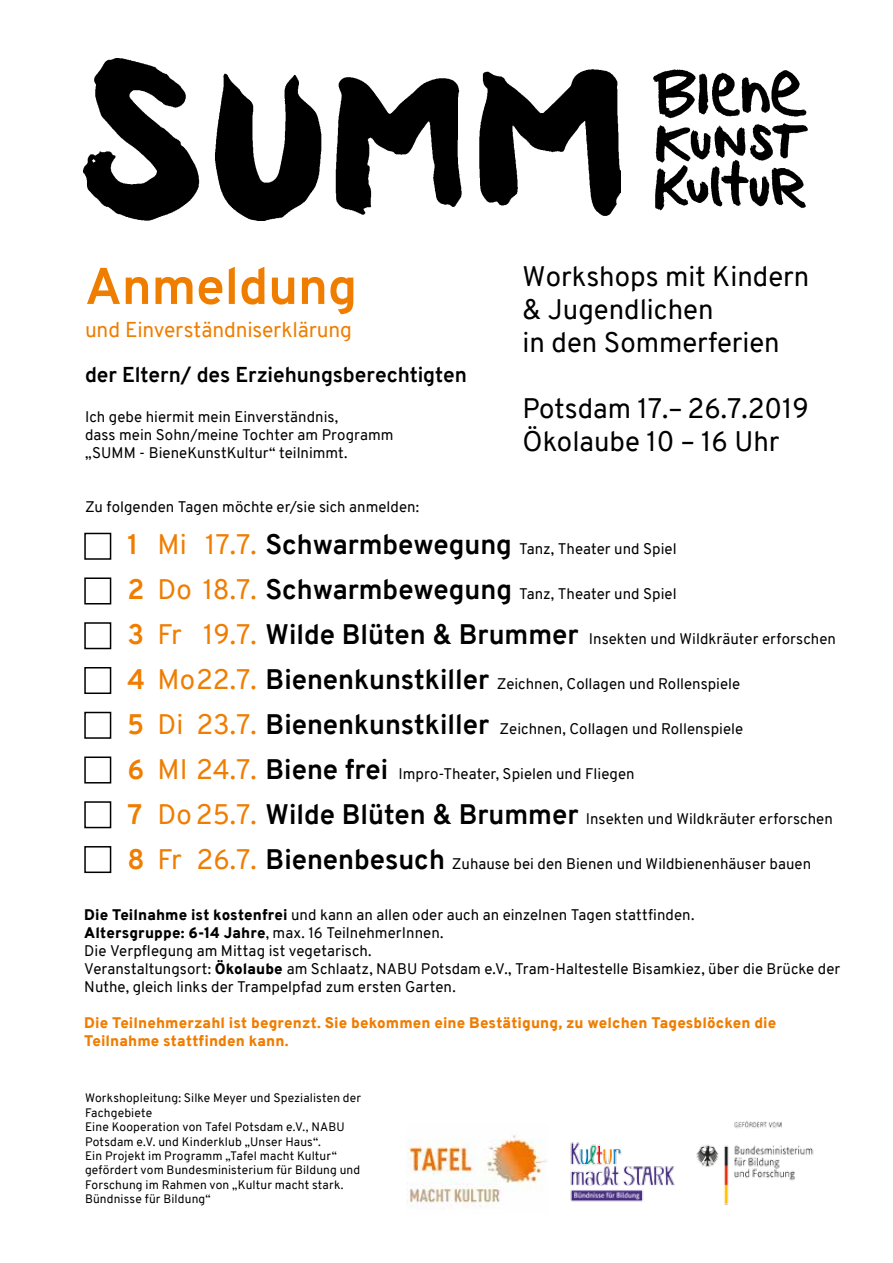
<style>
.page{position:relative;width:893px;height:1263px;background:#fff}
.page>*{position:absolute;margin:0;border:0;box-sizing:border-box;transform-origin:0 0}
.t1{font:700 51.6px "Overpass";color:#ef7d00}
.t2{font:27.6px/33px "Overpass";color:#000}
.t3{font:700 21px "Overpass";letter-spacing:-.005em;color:#000}
.t4{font:21px "Overpass";letter-spacing:-.005em;color:#ef7d00}
.t5{font:15px/18px "Overpass";letter-spacing:.005em;color:#000}
.t6{font:900 15px/18px "Overpass";letter-spacing:.005em;color:#ef7d00}
.t7{font:12px/14.4px "Overpass";letter-spacing:.015em;color:#000}
.s1{font-weight:700;font-size:27.6px;color:#ef7d00}
.s2{font-size:27.6px;color:#ef7d00}
.s3{font-weight:700;font-size:27.6px}
.s4{font-weight:900}
</style>
<div class="page">
<img style="left:653px;top:69px;width:155px;height:142px">
<img style="left:570px;top:1120px;width:244px;height:85px">
<img style="left:407px;top:1135px;width:139px;height:73px">
<img style="left:83px;top:58px;width:537px;height:162px">
<div style="left:84px;top:533px;width:27px;height:27px;border:2px solid #000"></div>
<div style="left:84px;top:577px;width:27px;height:27px;border:2px solid #000"></div>
<div style="left:84px;top:622px;width:27px;height:27px;border:2px solid #000"></div>
<div style="left:84px;top:667px;width:27px;height:27px;border:2px solid #000"></div>
<div style="left:84px;top:712px;width:27px;height:27px;border:2px solid #000"></div>
<div style="left:84px;top:756px;width:27px;height:27px;border:2px solid #000"></div>
<div style="left:84px;top:801px;width:27px;height:27px;border:2px solid #000"></div>
<div style="left:84px;top:846px;width:27px;height:27px;border:2px solid #000"></div>
<h1 class="t1" style="left:85px;top:249px;width:274px">Anmeldung</h1>
<h3 class="t4" style="left:85px;top:315px;width:269px">und Einverständniserklärung</h3>
<h3 class="t3" style="left:85px;top:360px;width:383px">der Eltern/ des Erziehungsberechtigten</h3>
<p class="t5" style="left:85px;top:407px;width:310px">Ich gebe hiermit mein Einverständnis,<br>dass mein Sohn/meine Tochter am Programm „SUMM - BieneKunstKultur“ teilnimmt.</p>
<p class="t5" style="left:85px;top:497px;width:336px">Zu folgenden Tagen möchte er/sie sich anmelden:</p>
<h2 class="t2" style="left:523px;top:260px;width:288px">Workshops mit Kindern &amp; Jugendlichen<br>in den Sommerferien</h2>
<h2 class="t2" style="left:523px;top:392px;width:288px">Potsdam 17.– 26.7.2019<br>Ökolaube 10 – 16 Uhr</h2>
<p class="t5" style="left:128px;top:540px;width:551px"><span class="s1">1</span> <span class="s2">Mi 17.7.</span> <span class="s3">Schwarmbewegung</span> Tanz, Theater und Spiel</p>
<p class="t5" style="left:128px;top:585px;width:551px"><span class="s1">2</span> <span class="s2">Do 18.7.</span> <span class="s3">Schwarmbewegung</span> Tanz, Theater und Spiel</p>
<p class="t5" style="left:128px;top:630px;width:710px"><span class="s1">3</span> <span class="s2">Fr 19.7.</span> <span class="s3">Wilde Blüten &amp; Brummer</span> Insekten und Wildkräuter erforschen</p>
<p class="t5" style="left:128px;top:675px;width:614px"><span class="s1">4</span> <span class="s2">Mo22.7.</span> <span class="s3">Bienenkunstkiller</span> Zeichnen, Collagen und Rollenspiele</p>
<p class="t5" style="left:128px;top:720px;width:617px"><span class="s1">5</span> <span class="s2">Di 23.7.</span> <span class="s3">Bienenkunstkiller</span> Zeichnen, Collagen und Rollenspiele</p>
<p class="t5" style="left:128px;top:765px;width:509px"><span class="s1">6</span> <span class="s2">MI 24.7.</span> <span class="s3">Biene frei</span> Impro-Theater, Spielen und Fliegen</p>
<p class="t5" style="left:128px;top:810px;width:707px"><span class="s1">7</span> <span class="s2">Do25.7.</span> <span class="s3">Wilde Blüten &amp; Brummer</span> Insekten und Wildkräuter erforschen</p>
<p class="t5" style="left:128px;top:855px;width:685px"><span class="s1">8</span> <span class="s2">Fr 26.7.</span> <span class="s3">Bienenbesuch</span> Zuhause bei den Bienen und Wildbienenhäuser bauen</p>
<p class="t5" style="left:84px;top:905px;width:757px"><span class="s4">Die Teilnahme ist kostenfrei</span> und kann an allen oder auch an einzelnen Tagen stattfinden.<br><span class="s4">Altersgruppe: 6-14 Jahre</span>, max. 16 TeilnehmerInnen.<br>Die Verpflegung am Mittag ist vegetarisch.<br>Veranstaltungsort: <span class="s4">Ökolaube</span> am Schlaatz, NABU Potsdam e.V., Tram-Haltestelle Bisamkiez, über die Brücke der Nuthe, gleich links der Trampelpfad zum ersten Garten.</p>
<p class="t6" style="left:84px;top:1013px;width:693px">Die Teilnehmerzahl ist begrenzt. Sie bekommen eine Bestätigung, zu welchen Tagesblöcken die<br>Teilnahme stattfinden kann.</p>
<p class="t7" style="left:85px;top:1091px;width:278px">Workshopleitung: Silke Meyer und Spezialisten der Fachgebiete<br>Eine Kooperation von Tafel Potsdam e.V., NABU Potsdam e.V. und Kinderklub „Unser Haus“.<br>Ein Projekt im Programm „Tafel macht Kultur“ gefördert vom Bundesministerium für Bildung und Forschung im Rahmen von „Kultur macht stark.<br>Bündnisse für Bildung“</p>
</div>
